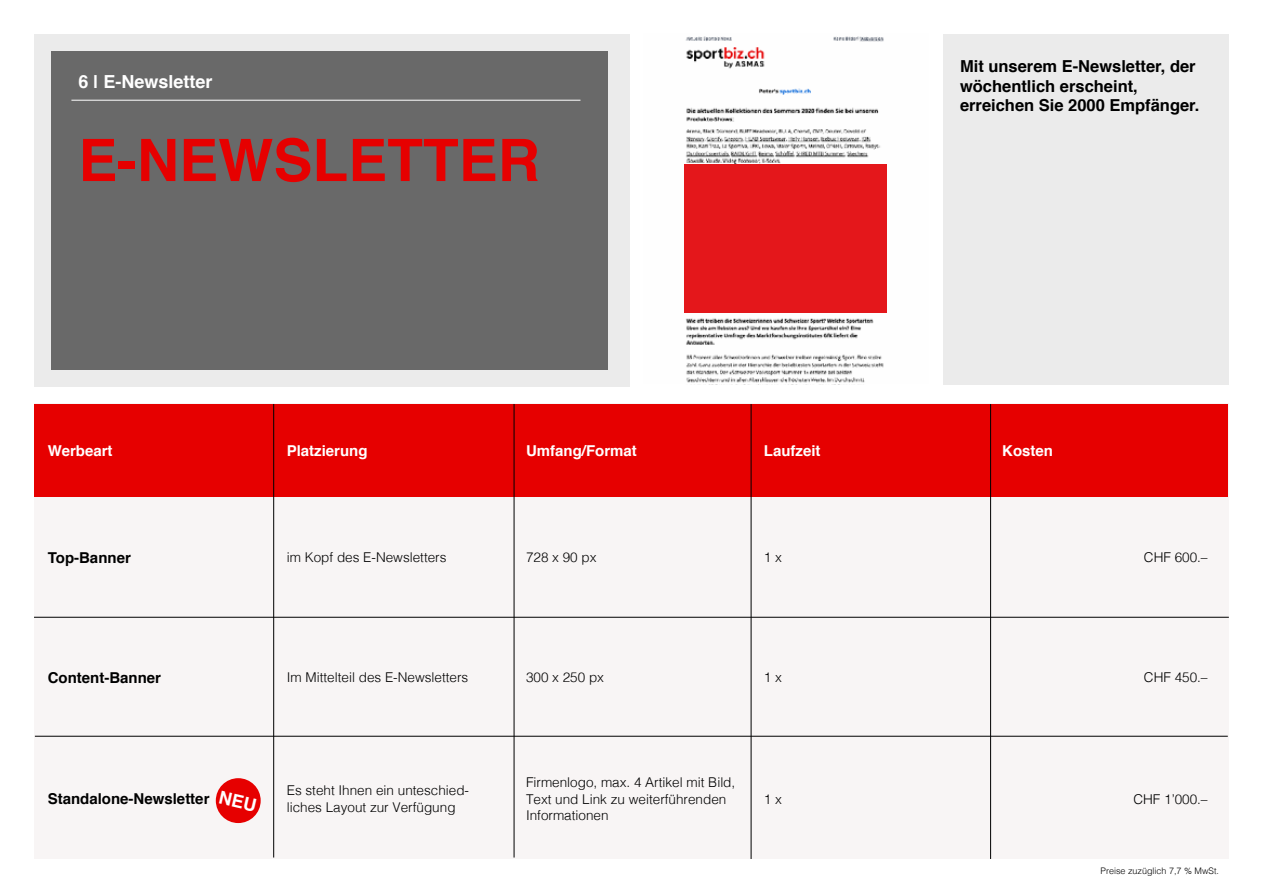
<style>
.page{position:relative;width:1263px;height:893px;background:#fff}
.page>*{position:absolute;margin:0;border:0;box-sizing:border-box;transform-origin:0 0}
.t1{font:700 58.5px "Helvetica";color:#e60000}
.t2{font:700 18px "Helvetica";color:#fff}
.t3{font:700 16.5px/19.8px "Helvetica";color:#000}
.t4{font:700 15px "Helvetica";color:#fff}
.t5{font:700 15px "Helvetica";color:#000}
.t6{font:300 13.5px/16.2px "Helvetica";color:#000}
.t7{font:300 9px "Helvetica";color:#000}
</style>
<div class="page">
<div style="left:943px;top:34px;width:286px;height:350px;background:#ebebeb"></div>
<div style="left:35px;top:404px;width:1194px;height:455px;background:#f8f5f5"></div>
<div style="left:35px;top:34px;width:595px;height:353px;background:#ebebeb"></div>
<div style="left:51px;top:51px;width:557px;height:319px;background:#696969"></div>
<div style="left:34px;top:404px;width:1194px;height:93px;background:#e60000"></div>
<hr style="left:71px;top:100px;width:509px;height:1px;background:#fff">
<hr style="left:273px;top:404px;width:1px;height:453px;background:#000">
<hr style="left:514px;top:404px;width:1px;height:453px;background:#000">
<hr style="left:751px;top:404px;width:1px;height:455px;background:#000">
<hr style="left:990px;top:404px;width:1px;height:455px;background:#000">
<hr style="left:34px;top:617px;width:1195px;height:1px;background:#000">
<hr style="left:35px;top:736px;width:1193px;height:1px;background:#000">
<img style="left:684px;top:36px;width:200px;height:347px">
<div style="left:685px;top:164px;width:202px;height:149px;background:#e4171b"></div>
<div style="left:216px;top:778px;width:45px;height:45px;background:#e60000;border-radius:50%"></div>
<h2 class="t2" style="left:78px;top:67px;width:136px">6 | E-Newsletter</h2>
<h1 class="t1" style="left:78px;top:113px;width:463px">E-NEWSLETTER</h1>
<p class="t3" style="left:960px;top:56px;width:241px">Mit unserem E-Newsletter, der wöchentlich erscheint, erreichen Sie 2000 Empfänger.</p>
<p class="t4" style="left:48px;top:438px;width:66px">Werbeart</p>
<p class="t4" style="left:287px;top:438px;width:82px">Platzierung</p>
<p class="t4" style="left:526px;top:438px;width:112px">Umfang/Format</p>
<p class="t4" style="left:764px;top:438px;width:58px">Laufzeit</p>
<p class="t4" style="left:1002px;top:438px;width:52px">Kosten</p>
<p class="t5" style="left:48px;top:545px;width:85px">Top-Banner</p>
<p class="t6" style="left:287px;top:548px;width:161px">im Kopf des E-Newsletters</p>
<p class="t6" style="left:526px;top:548px;width:72px">728 x 90 px</p>
<p class="t6" style="left:764px;top:548px;width:20px">1 x</p>
<p class="t6" style="left:1144px;top:548px;width:65px">CHF 600.–</p>
<p class="t5" style="left:48px;top:666px;width:115px">Content-Banner</p>
<p class="t6" style="left:287px;top:668px;width:183px">Im Mittelteil des E-Newsletters</p>
<p class="t6" style="left:526px;top:668px;width:80px">300 x 250 px</p>
<p class="t6" style="left:764px;top:668px;width:20px">1 x</p>
<p class="t6" style="left:1144px;top:668px;width:65px">CHF 450.–</p>
<p class="t5" style="left:48px;top:787px;width:163px">Standalone-Newsletter</p>
<p class="t6" style="left:287px;top:782px;width:184px">Es steht Ihnen ein unteschied&shy;liches Layout zur Verfügung</p>
<p class="t6" style="left:526px;top:773px;width:211px">Firmenlogo, max. 4 Artikel mit Bild,<br>Text und Link zu weiterführenden<br>Informationen</p>
<p class="t6" style="left:764px;top:790px;width:20px">1 x</p>
<p class="t6" style="left:1133px;top:790px;width:76px">CHF 1’000.–</p>
<p class="t7" style="left:1100px;top:863px;width:120px">Preise zuzüglich 7,7 % MwSt.</p>
</div>
